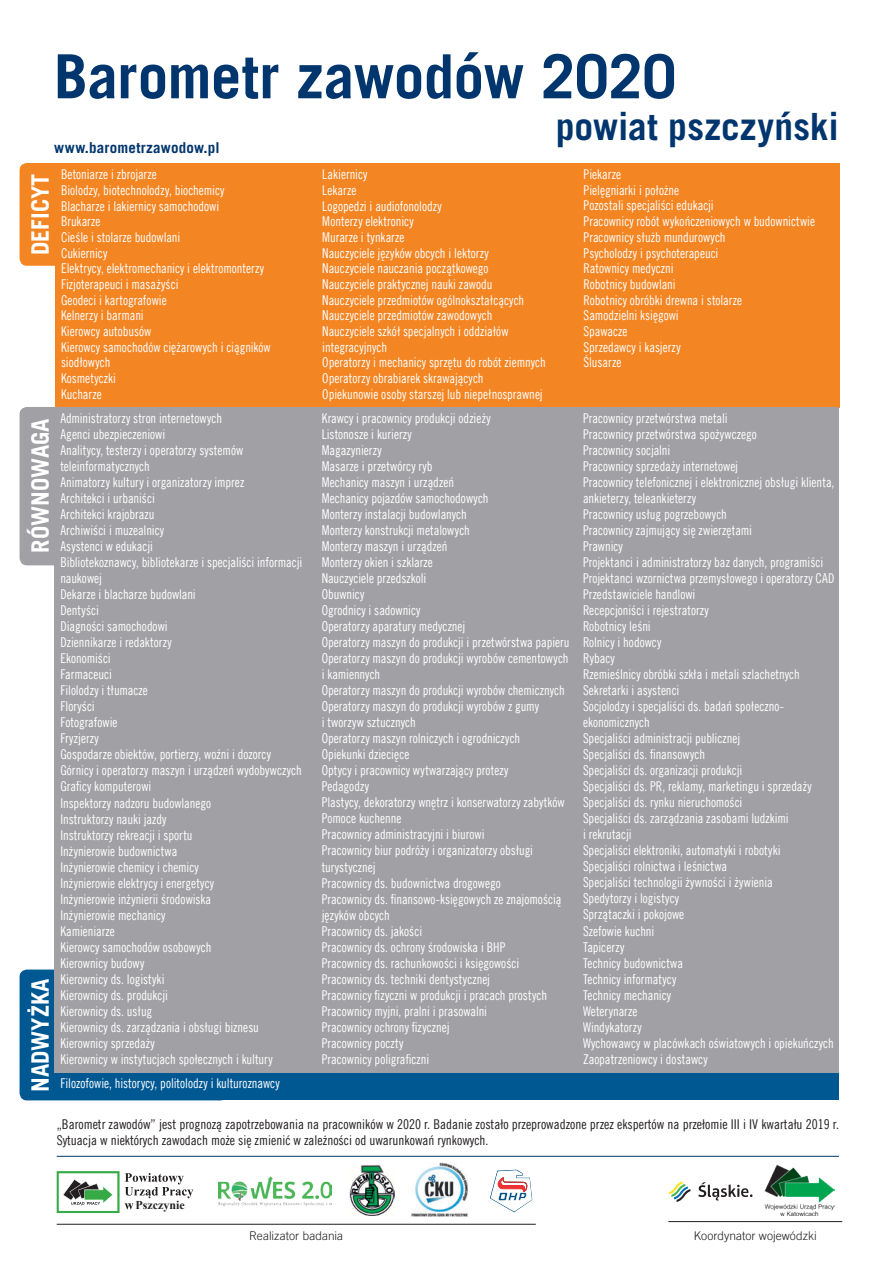
<style>
.page{position:relative;width:893px;height:1263px;background:#fff}
.page>*{position:absolute;margin:0;border:0;box-sizing:border-box;transform-origin:0 0}
.t1{font:700 60.9px "Trade Gothic LT Com";letter-spacing:-.005em;color:#01356e}
.t2{font:700 37.5px "Trade Gothic LT Com";color:#01356e}
.t3{font:700 24px "Trade Gothic LT Com";color:#fff}
.t4{font:700 15px "Trade Gothic LT Com";letter-spacing:.01em;color:#01356e}
.t5{font:13.5px/16px "Trade Gothic LT Com Cn 18";color:#fff;scale:.95 1}
.t6{font:13.5px/16.2px "Trade Gothic LT Com Cn 18";color:#231f20}
.t7{font:300 12px "Trade Gothic LT Com";color:#231f20}
.t8{font:700 12px "Times New Roman";color:#231f20}
</style>
<div class="page">
<div style="left:20px;top:163px;width:208px;height:103px;background:#f48523;border-radius:7px"></div>
<div style="left:20px;top:969px;width:208px;height:131px;background:#005893;border-radius:7px"></div>
<hr style="left:57px;top:1156px;width:782px;height:1px;background:#01356e">
<hr style="left:668px;top:1221px;width:174px;height:1px;background:#231f20">
<img style="left:765px;top:1165px;width:69px;height:50px">
<svg style="left:698px;top:1182px;width:54px;height:18px"></svg>
<svg style="left:669px;top:1181px;width:21px;height:21px"></svg>
<div style="left:54px;top:1071px;width:785px;height:29px;background:#005893"></div>
<div style="left:55px;top:163px;width:785px;height:244px;background:#f48523"></div>
<hr style="left:57px;top:1224px;width:479px;height:1px;background:#231f20">
<svg style="left:57px;top:1171px;width:136px;height:42px"></svg>
<div style="left:136px;top:1199px;width:65px;height:12px;background:#fff"></div>
<img style="left:218px;top:1177px;width:114px;height:29px">
<div style="left:20px;top:407px;width:208px;height:158px;background:#a1a1a5;border-radius:7px"></div>
<div style="left:54px;top:407px;width:785px;height:665px;background:#a1a1a5"></div>
<svg style="left:490px;top:1170px;width:42px;height:42px"></svg>
<img style="left:350px;top:1165px;width:44px;height:51px">
<img style="left:411px;top:1162px;width:57px;height:54px">
<h1 class="t1" style="left:54px;top:39px;width:624px">Barometr zawodów 2020</h1>
<h2 class="t2" style="left:556px;top:104px;width:285px">powiat pszczyński</h2>
<p class="t4" style="left:54px;top:139px;width:167px">www.barometrzawodow.pl</p>
<h3 class="t3" style="left:25px;top:255px;width:83px;rotate:-90deg">DEFICYT</h3>
<p class="t5" style="left:61px;top:166px;width:222px;line-height:15.6px">Betoniarze i zbrojarze<br>Biolodzy, biotechnolodzy, biochemicy<br>Blacharze i lakiernicy samochodowi<br>Brukarze<br>Cieśle i stolarze budowlani<br>Cukiernicy<br>Elektrycy, elektromechanicy i elektromonterzy<br>Fizjoterapeuci i masażyści<br>Geodeci i kartografowie<br>Kelnerzy i barmani<br>Kierowcy autobusów<br>Kierowcy samochodów ciężarowych i ciągników siodłowych<br>Kosmetyczki<br>Kucharze</p>
<p class="t5" style="left:322px;top:166px;width:237px;line-height:15.6px">Lakiernicy<br>Lekarze<br>Logopedzi i audiofonolodzy<br>Monterzy elektronicy<br>Murarze i tynkarze<br>Nauczyciele języków obcych i lektorzy<br>Nauczyciele nauczania początkowego<br>Nauczyciele praktycznej nauki zawodu<br>Nauczyciele przedmiotów ogólnokształcących<br>Nauczyciele przedmiotów zawodowych<br>Nauczyciele szkół specjalnych i oddziałów integracyjnych<br>Operatorzy i mechanicy sprzętu do robót ziemnych<br>Operatorzy obrabiarek skrawających<br>Opiekunowie osoby starszej lub niepełnosprawnej</p>
<p class="t5" style="left:584px;top:166px;width:245px;line-height:15.6px">Piekarze<br>Pielęgniarki i położne<br>Pozostali specjaliści edukacji<br>Pracownicy robót wykończeniowych w budownictwie<br>Pracownicy służb mundurowych<br>Psycholodzy i psychoterapeuci<br>Ratownicy medyczni<br>Robotnicy budowlani<br>Robotnicy obróbki drewna i stolarze<br>Samodzielni księgowi<br>Spawacze<br>Sprzedawcy i kasjerzy<br>Ślusarze</p>
<h3 class="t3" style="left:25px;top:553px;width:136px;rotate:-90deg">RÓWNOWAGA</h3>
<p class="t5" style="left:60px;top:410px;width:256px">Administratorzy stron internetowych<br>Agenci ubezpieczeniowi<br>Analitycy, testerzy i operatorzy systemów teleinformatycznych<br>Animatorzy kultury i organizatorzy imprez<br>Architekci i urbaniści<br>Architekci krajobrazu<br>Archiwiści i muzealnicy<br>Asystenci w edukacji<br>Bibliotekoznawcy, bibliotekarze i specjaliści informacji naukowej<br>Dekarze i blacharze budowlani<br>Dentyści<br>Diagności samochodowi<br>Dziennikarze i redaktorzy<br>Ekonomiści<br>Farmaceuci<br>Filolodzy i tłumacze<br>Floryści<br>Fotografowie<br>Fryzjerzy<br>Gospodarze obiektów, portierzy, woźni i dozorcy<br>Górnicy i operatorzy maszyn i urządzeń wydobywczych<br>Graficy komputerowi<br>Inspektorzy nadzoru budowlanego<br>Instruktorzy nauki jazdy<br>Instruktorzy rekreacji i sportu<br>Inżynierowie budownictwa<br>Inżynierowie chemicy i chemicy<br>Inżynierowie elektrycy i energetycy<br>Inżynierowie inżynierii środowiska<br>Inżynierowie mechanicy<br>Kamieniarze<br>Kierowcy samochodów osobowych<br>Kierownicy budowy<br>Kierownicy ds. logistyki<br>Kierownicy ds. produkcji<br>Kierownicy ds. usług<br>Kierownicy ds. zarządzania i obsługi biznesu<br>Kierownicy sprzedaży<br>Kierownicy w instytucjach społecznych i kultury</p>
<p class="t5" style="left:322px;top:410px;width:262px">Krawcy i pracownicy produkcji odzieży<br>Listonosze i kurierzy<br>Magazynierzy<br>Masarze i przetwórcy ryb<br>Mechanicy maszyn i urządzeń<br>Mechanicy pojazdów samochodowych<br>Monterzy instalacji budowlanych<br>Monterzy konstrukcji metalowych<br>Monterzy maszyn i urządzeń<br>Monterzy okien i szklarze<br>Nauczyciele przedszkoli<br>Obuwnicy<br>Ogrodnicy i sadownicy<br>Operatorzy aparatury medycznej<br>Operatorzy maszyn do produkcji i przetwórstwa papieru<br>Operatorzy maszyn do produkcji wyrobów cementowych i kamiennych<br>Operatorzy maszyn do produkcji wyrobów chemicznych<br>Operatorzy maszyn do produkcji wyrobów z gumy<br>i tworzyw sztucznych<br>Operatorzy maszyn rolniczych i ogrodniczych<br>Opiekunki dziecięce<br>Optycy i pracownicy wytwarzający protezy<br>Pedagodzy<br>Plastycy, dekoratorzy wnętrz i konserwatorzy zabytków<br>Pomoce kuchenne<br>Pracownicy administracyjni i biurowi<br>Pracownicy biur podróży i organizatorzy obsługi turystycznej<br>Pracownicy ds. budownictwa drogowego<br>Pracownicy ds. finansowo-księgowych ze znajomością języków obcych<br>Pracownicy ds. jakości<br>Pracownicy ds. ochrony środowiska i BHP<br>Pracownicy ds. rachunkowości i księgowości<br>Pracownicy ds. techniki dentystycznej<br>Pracownicy fizyczni w produkcji i pracach prostych<br>Pracownicy myjni, pralni i prasowalni<br>Pracownicy ochrony fizycznej<br>Pracownicy poczty<br>Pracownicy poligraficzni</p>
<p class="t5" style="left:583px;top:410px;width:266px">Pracownicy przetwórstwa metali<br>Pracownicy przetwórstwa spożywczego<br>Pracownicy socjalni<br>Pracownicy sprzedaży internetowej<br>Pracownicy telefonicznej i elektronicznej obsługi klienta, ankieterzy, teleankieterzy<br>Pracownicy usług pogrzebowych<br>Pracownicy zajmujący się zwierzętami<br>Prawnicy<br>Projektanci i administratorzy baz danych, programiści<br>Projektanci wzornictwa przemysłowego i operatorzy CAD<br>Przedstawiciele handlowi<br>Recepcjoniści i rejestratorzy<br>Robotnicy leśni<br>Rolnicy i hodowcy<br>Rybacy<br>Rzemieślnicy obróbki szkła i metali szlachetnych<br>Sekretarki i asystenci<br>Socjolodzy i specjaliści ds. badań społeczno&shy;ekonomicznych<br>Specjaliści administracji publicznej<br>Specjaliści ds. finansowych<br>Specjaliści ds. organizacji produkcji<br>Specjaliści ds. PR, reklamy, marketingu i sprzedaży<br>Specjaliści ds. rynku nieruchomości<br>Specjaliści ds. zarządzania zasobami ludzkimi<br>i rekrutacji<br>Specjaliści elektroniki, automatyki i robotyki<br>Specjaliści rolnictwa i leśnictwa<br>Specjaliści technologii żywności i żywienia<br>Spedytorzy i logistycy<br>Sprzątaczki i pokojowe<br>Szefowie kuchni<br>Tapicerzy<br>Technicy budownictwa<br>Technicy informatycy<br>Technicy mechanicy<br>Weterynarze<br>Windykatorzy<br>Wychowawcy w placówkach oświatowych i opiekuńczych<br>Zaopatrzeniowcy i dostawcy</p>
<h3 class="t3" style="left:25px;top:1092px;width:115px;rotate:-90deg">NADWYŻKA</h3>
<p class="t5" style="left:60px;top:1075px;width:232px">Filozofowie, historycy, politolodzy i kulturoznawcy</p>
<p class="t6" style="left:57px;top:1115px;width:784px">„Barometr zawodów” jest prognozą zapotrzebowania na pracowników w 2020 r. Badanie zostało przeprowadzone przez ekspertów na przełomie III i IV kwartału 2019 r.<br>Sytuacja w niektórych zawodach może się zmienić w zależności od uwarunkowań rynkowych.</p>
<p class="t8" style="left:136px;top:1196px;width:51px">Pszczynie</p>
<p class="t7" style="left:249px;top:1229px;width:96px">Realizator badania</p>
<p class="t7" style="left:694px;top:1229px;width:124px">Koordynator wojewódzki</p>
</div>
